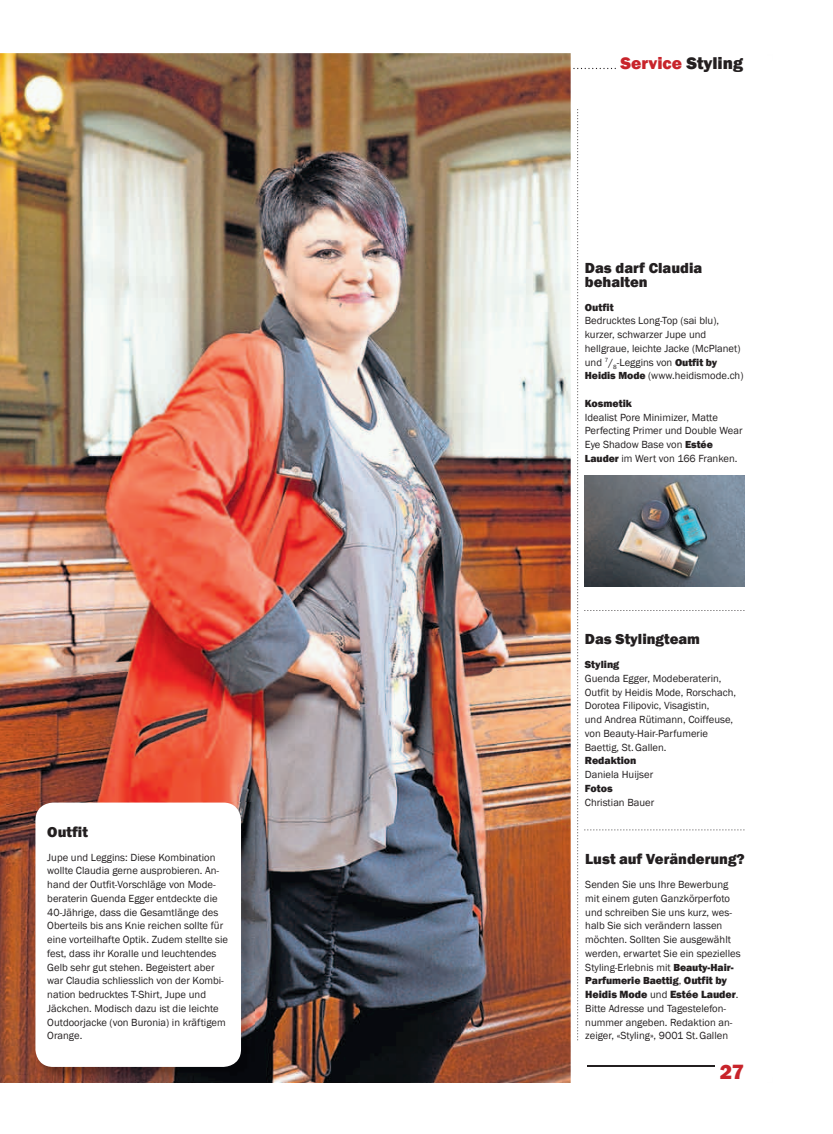
<style>
.page{position:relative;width:833px;height:1134px;background:#fff}
.page>*{position:absolute;margin:0;border:0;box-sizing:border-box;transform-origin:0 0}
.t1{font:800 21.25px "Franklin Gothic";color:#c8242b}
.t2{font:800 17.5px "Franklin Gothic";color:#c8242b}
.t3{font:800 15px/13.8px "Franklin Gothic";color:#231f20}
.t4{font:800 10.75px "Franklin Gothic";letter-spacing:-.005em;color:#231f20}
.t5{font:10.62px/13.8px "Franklin Gothic";color:#231f20}
.t6{font:800 10.62px "Franklin Gothic";color:#231f20}
.t7{font:800 10.5px "Franklin Gothic";letter-spacing:-.005em;color:#231f20}
.s1{color:#231f20}
.s2{font-weight:800;font-size:10.5px}
.s3{font-weight:400;font-size:10.62px}
.s4{font-size:10.75px}
</style>
<div class="page">
<svg style="left:570px;top:68px;width:46px;height:1px"></svg>
<img style="left:0;top:53px;width:570px;height:1030px">
<svg style="left:577px;top:109px;width:1px;height:931px"></svg>
<img style="left:36px;top:802px;width:219px;height:278px">
<div style="left:35px;top:802px;width:206px;height:265px;background:#fff;border-radius:18px"></div>
<hr style="left:587px;top:1065px;width:128px;height:1px;background:#231f20">
<img style="left:585px;top:475px;width:159px;height:112px">
<svg style="left:584px;top:829px;width:160px;height:1px"></svg>
<svg style="left:584px;top:610px;width:160px;height:1px"></svg>
<h2 class="t2" style="left:620px;top:52px;width:124px">Service <span class="s1">Styling</span></h2>
<h3 class="t3" style="left:585px;top:261px;width:119px">Das darf Claudia behalten</h3>
<p class="t6" style="left:585px;top:300px;width:30px">Outfit</p>
<p class="t5" style="left:585px;top:314px;width:160px">Bedrucktes Long-Top (sai blu), kurzer, schwarzer Jupe und hellgraue, leichte Jacke (McPlanet) und <sup>7</sup>/<sub>8</sub>-Leggins von <span class="s2">Outfit by<br>Heidis Mode</span> (www.heidismode.ch)</p>
<p class="t6" style="left:585px;top:396px;width:49px">Kosmetik</p>
<p class="t5" style="left:585px;top:410px;width:159px">Idealist Pore Minimizer, Matte<br>Perfecting Primer und Double Wear<br>Eye Shadow Base von <span class="s2">Estée<br>Lauder</span> im Wert von 166 Franken.</p>
<h3 class="t3" style="left:585px;top:632px;width:117px">Das Stylingteam</h3>
<p class="t6" style="left:585px;top:658px;width:36px">Styling</p>
<p class="t5" style="left:585px;top:672px;width:153px">Guenda Egger, Modeberaterin,<br>Outfit by Heidis Mode, Rorschach,<br>Dorotea Filipovic, Visagistin,<br>und Andrea Rütimann, Coiffeuse, von Beauty-Hair-Parfumerie<br>Baettig, St. Gallen.</p>
<p class="t6" style="left:585px;top:754px;width:53px">Redaktion</p>
<p class="t5" style="left:585px;top:768px;width:70px">Daniela Huijser</p>
<p class="t6" style="left:585px;top:781px;width:29px">Fotos</p>
<p class="t5" style="left:585px;top:795px;width:71px">Christian Bauer</p>
<h3 class="t3" style="left:47px;top:825px;width:42px">Outfit</h3>
<p class="t5" style="left:47px;top:850px;width:182px">Jupe und Leggins: Diese Kombination wollte Claudia gerne ausprobieren. An&shy;hand der Outfit-Vorschläge von Mode&shy;beraterin Guenda Egger entdeckte die 40-Jährige, dass die Gesamtlänge des Oberteils bis ans Knie reichen sollte für eine vorteilhafte Optik. Zudem stellte sie fest, dass ihr Koralle und leuchtendes Gelb sehr gut stehen. Begeistert aber war Claudia schliesslich von der Kombi&shy;nation bedrucktes T-Shirt, Jupe und Jäckchen. Modisch dazu ist die leichte Outdoorjacke (von Buronia) in kräftigem Orange.</p>
<h3 class="t3" style="left:585px;top:852px;width:161px">Lust auf Veränderung?</h3>
<p class="t5" style="left:585px;top:878px;width:157px">Senden Sie uns Ihre Bewerbung mit einem guten Ganzkörperfoto und schreiben Sie uns kurz, wes&shy;halb Sie sich verändern lassen möchten. Sollten Sie ausgewählt werden, erwartet Sie ein spezielles<br>Styling-Erlebnis mit <span class="s2">Beauty-Hair-</span></p>
<p class="t7" style="left:585px;top:974px;width:143px">Parfumerie Baettig<span class="s3">,</span> <span class="s4">Outfit by</span></p>
<p class="t4" style="left:585px;top:987px;width:155px">Heidis Mode <span class="s3">und</span> Estée Lauder<span class="s3">.</span></p>
<p class="t5" style="left:585px;top:1002px;width:149px">Bitte Adresse und Tagestelefon&shy;nummer angeben. Redaktion an&shy;zeiger, «Styling», 9001 St. Gallen</p>
<h1 class="t1" style="left:720px;top:1058px;width:26px">27</h1>
</div>
